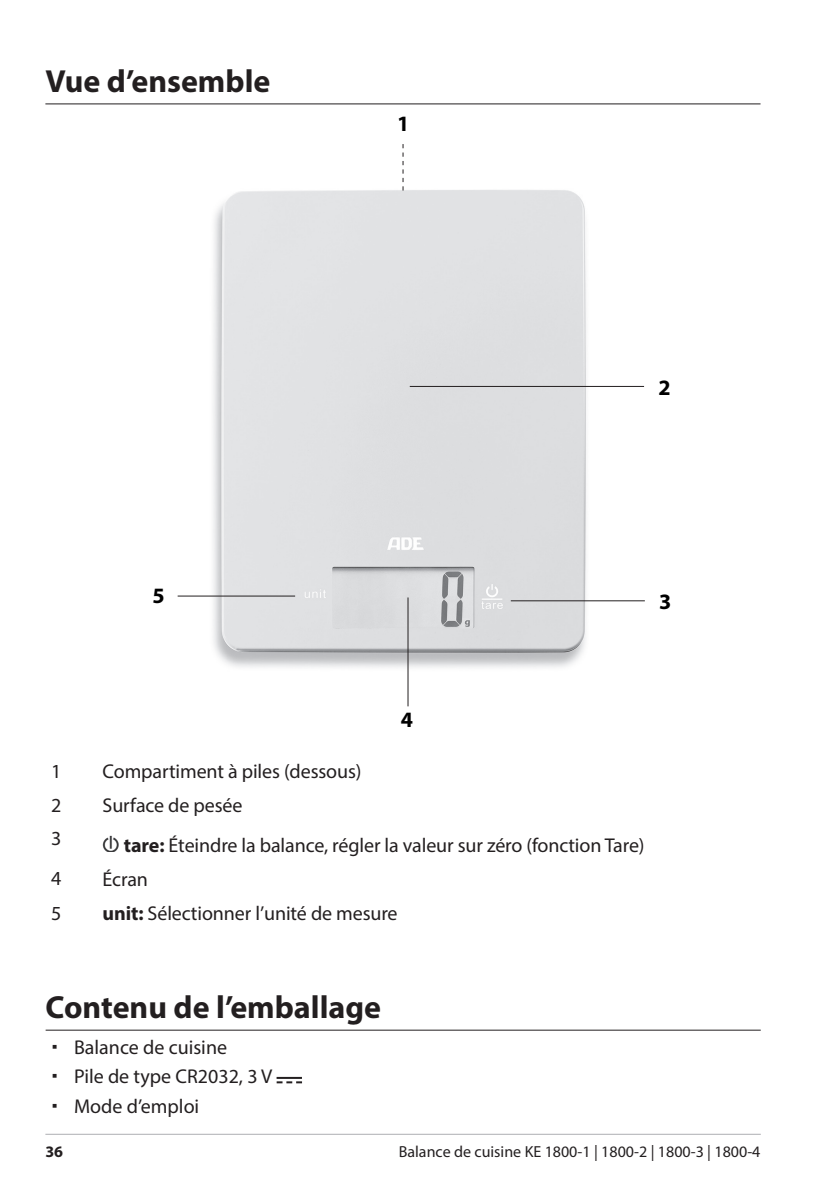
<style>
.page{position:relative;width:840px;height:1191px;background:#fff}
.page>*{position:absolute;margin:0;border:0;box-sizing:border-box;transform-origin:0 0}
.t1{font:700 32px "Myriad Pro";color:#231f20}
.t2{font:700 22px "Myriad Pro";color:#000}
.t3{font:20px/29.6px "Myriad Pro";letter-spacing:-.005em;color:#231f20}
.t4{font:16px "Myriad Pro";color:#231f20}
.t5{font:700 16px "Myriad Pro";color:#231f20}
.s1{font-weight:700}
</style>
<div class="page">
<hr style="left:45px;top:1133px;width:715px;height:1px;background:#adaeb2">
<hr style="left:46px;top:1029px;width:714px;height:1px;background:#231f20">
<img style="left:102px;top:835px;width:17px;height:16px">
<svg style="left:276px;top:1081px;width:26px;height:2px"></svg>
<hr style="left:276px;top:1077px;width:26px;height:2px;background:#231f20">
<hr style="left:45px;top:103px;width:715px;height:1px;background:#231f20">
<img style="left:204px;top:177px;width:398px;height:506px">
<svg style="left:402px;top:144px;width:1px;height:46px"></svg>
<hr style="left:407px;top:597px;width:1px;height:109px;background:#231f20">
<hr style="left:409px;top:386px;width:234px;height:1px;background:#231f20">
<hr style="left:510px;top:600px;width:134px;height:1px;background:#231f20">
<hr style="left:177px;top:595px;width:118px;height:1px;background:#231f20">
<h1 class="t1" style="left:45px;top:60px;width:226px">Vue d’ensemble</h1>
<p class="t2" style="left:397px;top:109px;width:14px">1</p>
<p class="t2" style="left:658px;top:373px;width:14px">2</p>
<p class="t2" style="left:152px;top:581px;width:14px">5</p>
<p class="t2" style="left:658px;top:587px;width:14px">3</p>
<p class="t2" style="left:400px;top:705px;width:14px">4</p>
<p class="t3" style="left:51px;top:756px;width:12px">1</p>
<p class="t3" style="left:102px;top:756px;width:260px">Compartiment à piles (dessous)</p>
<p class="t3" style="left:51px;top:789px;width:12px">2</p>
<p class="t3" style="left:102px;top:789px;width:141px">Surface de pesée</p>
<p class="t3" style="left:51px;top:823px;width:12px">3</p>
<p class="t3" style="left:124px;top:829px;width:522px"><span class="s1">tare:</span> Éteindre la balance, régler la valeur sur zéro (fonction Tare)</p>
<p class="t3" style="left:51px;top:863px;width:12px">4</p>
<p class="t3" style="left:103px;top:864px;width:47px">Écran</p>
<p class="t3" style="left:51px;top:898px;width:12px">5</p>
<p class="t3" style="left:103px;top:898px;width:296px"><span class="s1">unit:</span> Sélectionner l’unité de mesure</p>
<h1 class="t1" style="left:46px;top:986px;width:337px">Contenu de l’emballage</h1>
<p class="t3" style="left:74px;top:1031px;width:200px">Balance de cuisine<br>Pile de type CR2032, 3 V<br>Mode d’emploi</p>
<p class="t5" style="left:45px;top:1140px;width:19px">36</p>
<p class="t4" style="left:398px;top:1141px;width:363px">Balance de cuisine KE 1800-1 | 1800-2 | 1800-3 | 1800-4</p>
</div>
